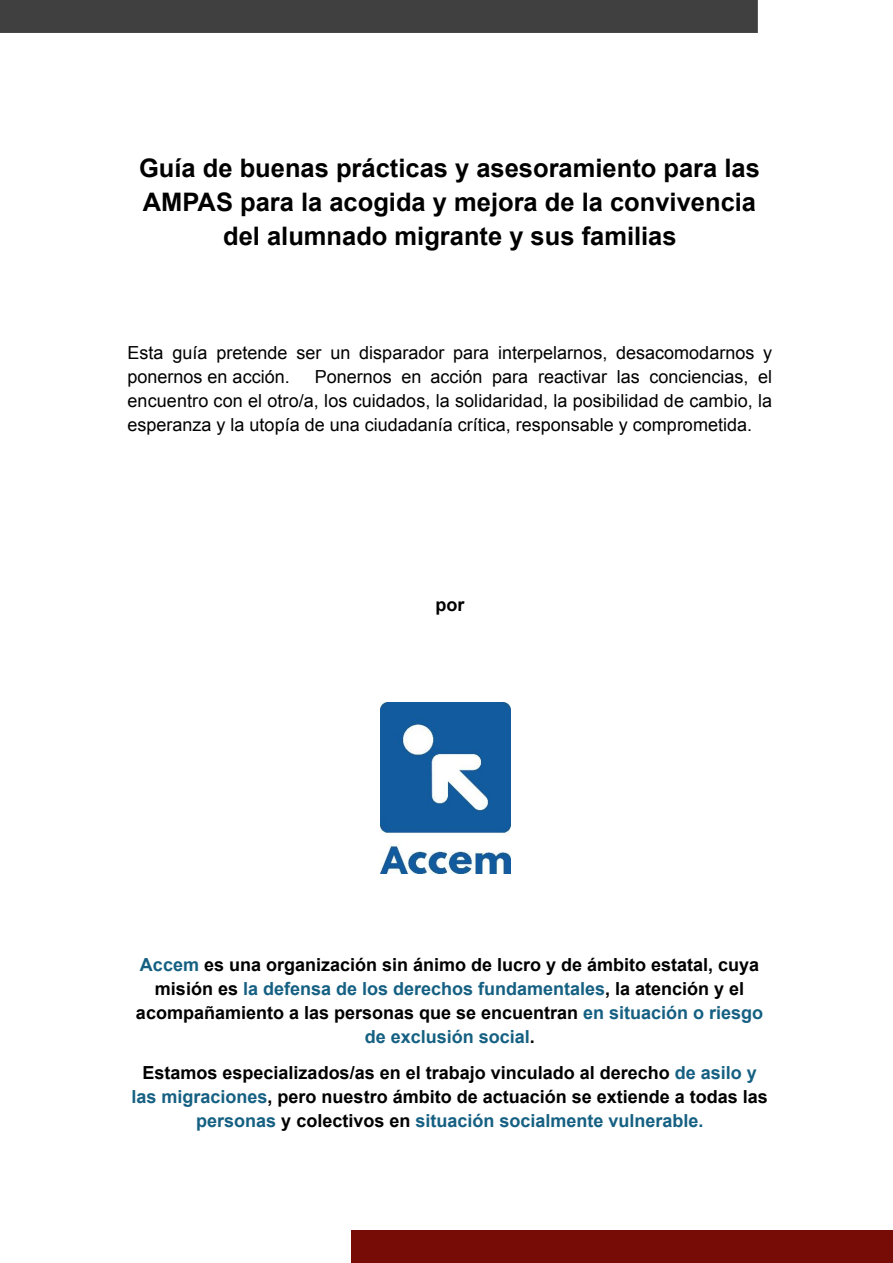
<style>
.page{position:relative;width:893px;height:1263px;background:#fff}
.page>*{position:absolute;margin:0;border:0;box-sizing:border-box;transform-origin:0 0}
.t1{font:700 25.5px/33.9px "Arial";color:#000;text-align:center}
.t2{font:700 18px/24px "Arial";color:#000;text-align:center}
.t3{font:18px/24px "Arial";color:#000}
.s1{color:#156082}
</style>
<div class="page">
<img style="left:380px;top:702px;width:131px;height:172px">
<div style="left:0;top:0;width:757px;height:32px;background:#404040"></div>
<div style="left:352px;top:1231px;width:541px;height:32px;background:#770c06"></div>
<h1 class="t1" style="left:139px;top:153px;width:622px">Guía de buenas prácticas y asesoramiento para las<br>AMPAS para la acogida y mejora de la convivencia del alumnado migrante y sus familias</h1>
<p class="t3" style="left:128px;top:342px;width:646px">Esta guía pretende ser un disparador para interpelarnos, desacomodarnos y ponernos en acción.</p>
<p class="t3" style="left:128px;top:366px;width:646px;text-align:justify;text-indent:187px">Ponernos en acción para reactivar las conciencias, el encuentro con el otro/a, los cuidados, la solidaridad, la posibilidad de cambio, la esperanza y la utopía de una ciudadanía crítica, responsable y comprometida.</p>
<p class="t2" style="left:435px;top:594px;width:30px">por</p>
<p class="t2" style="left:136px;top:954px;width:629px"><span class="s1">Accem</span> es una organización sin ánimo de lucro y de ámbito estatal, cuya misión es <span class="s1">la defensa de los derechos fundamentales</span>, la atención y el acompañamiento a las personas que se encuentran <span class="s1">en situación o riesgo de exclusión social</span>.</p>
<p class="t2" style="left:132px;top:1062px;width:638px">Estamos especializados/as en el trabajo vinculado al derecho <span class="s1">de asilo y las migraciones</span>, pero nuestro ámbito de actuación se extiende a todas las <span class="s1">personas</span> y colectivos en <span class="s1">situación socialmente vulnerable.</span></p>
</div>
